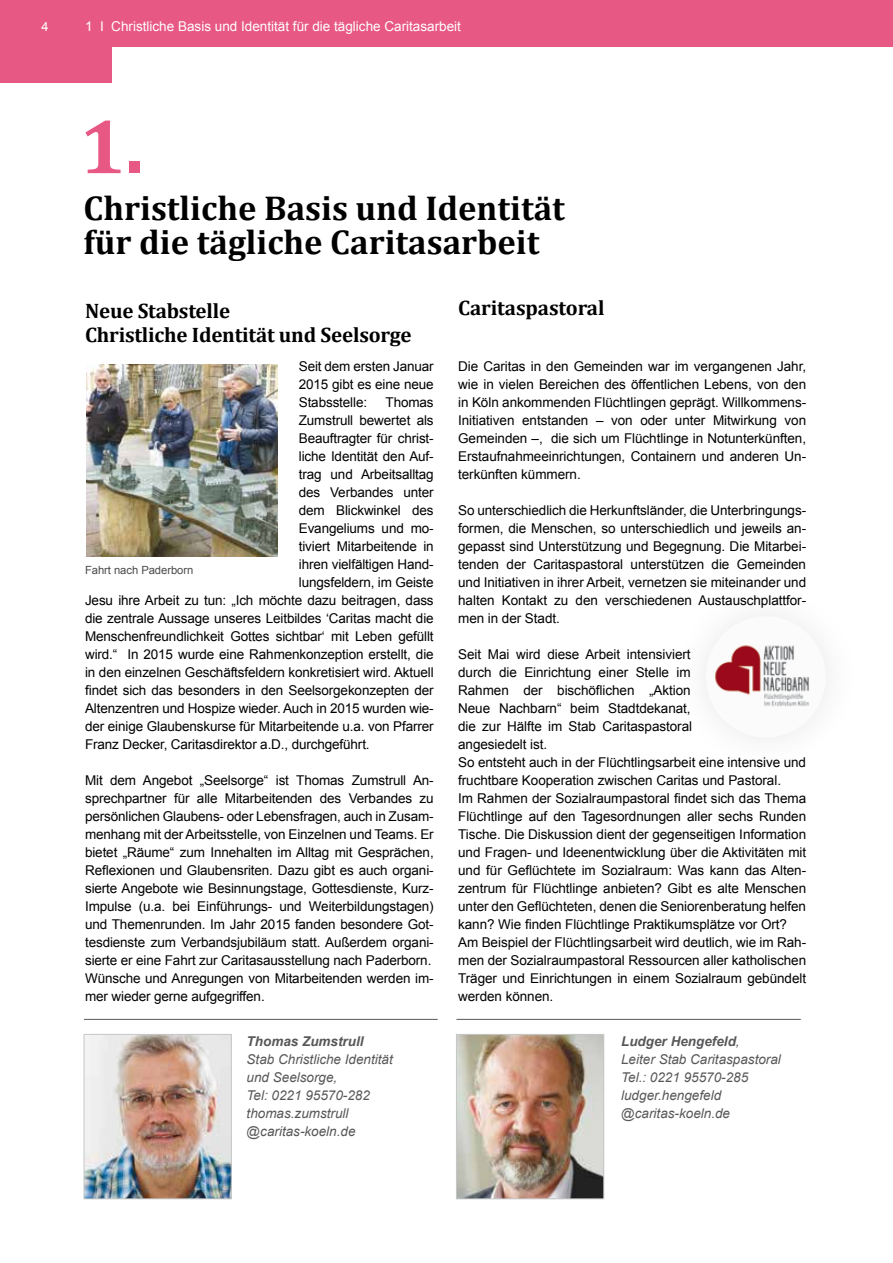
<style>
.page{position:relative;width:893px;height:1263px;background:#fff}
.page>*{position:absolute;margin:0;border:0;box-sizing:border-box;transform-origin:0 0}
.t1{font:700 78px "Cambria";color:#e85885}
.t2{font:700 34.65px/34.7px "Cambria";color:#000}
.t3{font:700 21px/24px "Cambria";letter-spacing:-.01em;color:#000}
.t4{font:13.5px/18px "Arial";letter-spacing:-.005em;color:#000;text-align:justify}
.t5{font:italic 13.5px/18px "Arial";color:#58585a}
.t6{font:13.5px "Arial";color:#fff}
.t7{font:italic 700 13.5px "Arial";color:#58585a}
.t8{font:12.75px "Arial";color:#fff}
.t9{font:11.25px "Arial";letter-spacing:-.005em;color:#4b4b4d}
.s1{font-weight:700}
</style>
<div class="page">
<div style="left:87px;top:0;width:806px;height:47px;background:#e85885"></div>
<div style="left:0;top:0;width:112px;height:83px;background:#e85885"></div>
<div style="left:84px;top:1018px;width:354px;height:182px;border:2px solid #fff"></div>
<img style="left:86px;top:365px;width:192px;height:192px">
<img style="left:458px;top:1036px;width:144px;height:161px">
<div style="left:456px;top:1034px;width:148px;height:165px;border:1px solid #c6c7c8"></div>
<hr style="left:456px;top:1019px;width:345px;height:1px;background:#58585a">
<div style="left:706px;top:616px;width:120px;height:121px;background:#fbfbfb;border-radius:50%"></div>
<img style="left:713px;top:641px;width:96px;height:67px">
<img style="left:86px;top:1036px;width:144px;height:161px">
<div style="left:84px;top:1034px;width:148px;height:165px;border:1px solid #c6c7c8"></div>
<hr style="left:84px;top:1019px;width:354px;height:1px;background:#58585a">
<p class="t8" style="left:41px;top:18px;width:9px">4</p>
<p class="t6" style="left:85px;top:18px;width:377px">1 I Christliche Basis und I dentität für die tägliche Caritasarbeit</p>
<h1 class="t1" style="left:79px;top:99px;width:66px">1.</h1>
<h2 class="t2" style="left:84px;top:190px;width:483px">Christliche Basis und Identität für die tägliche Caritasarbeit</h2>
<h3 class="t3" style="left:85px;top:298px;width:328px">Neue Stabstelle<br>Christliche Identität und Seelsorge</h3>
<p class="t4" style="left:299px;top:357px;width:137px">Seit dem ersten Januar 2015 gibt es eine neue Stabsstelle:</p>
<p class="t4" style="left:386px;top:393px;width:50px">Thomas</p>
<p class="t4" style="left:299px;top:411px;width:136px">Zumstrull bewertet als</p>
<p class="t4" style="left:299px;top:429px;width:136px">Beauftragter für christ-</p>
<p class="t4" style="left:299px;top:447px;width:136px">liche I dentität den Auf-</p>
<p class="t4" style="left:299px;top:465px;width:136px">trag und Arbeitsalltag</p>
<p class="t4" style="left:299px;top:483px;width:137px">des Verbandes unter</p>
<p class="t4" style="left:299px;top:501px;width:136px">dem Blickwinkel des</p>
<p class="t4" style="left:299px;top:519px;width:136px">Evangeliums und mo-</p>
<p class="t4" style="left:299px;top:537px;width:136px">tiviert Mitarbeitende in</p>
<p class="t4" style="left:299px;top:555px;width:136px">ihren vielfältigen Hand-</p>
<p class="t4" style="left:299px;top:573px;width:136px">lungsfeldern, im Geiste</p>
<p class="t4" style="left:85px;top:591px;width:350px">Jesu ihre Arbeit zu tun: „I ch möchte dazu beitragen, dass</p>
<p class="t4" style="left:85px;top:609px;width:350px">die zentrale Aussage unseres Leitbildes ‘Caritas macht die</p>
<p class="t4" style="left:85px;top:627px;width:350px">Menschenfreundlichkeit Gottes sichtbar‘ mit Leben gefüllt</p>
<p class="t4" style="left:85px;top:645px;width:350px">wird.“ I n 2015 wurde eine Rahmenkonzeption erstellt, die</p>
<p class="t4" style="left:85px;top:663px;width:350px">in den einzelnen Geschäftsfeldern konkretisiert wird. Aktuell</p>
<p class="t4" style="left:85px;top:681px;width:350px">findet sich das besonders in den Seelsorgekonzepten der</p>
<p class="t4" style="left:85px;top:699px;width:350px">Altenzentren und Hospize wieder. Auch in 2015 wurden wie-</p>
<p class="t4" style="left:85px;top:717px;width:350px">der einige Glaubenskurse für Mitarbeitende u.a. von Pfarrer</p>
<p class="t4" style="left:85px;top:735px;width:286px">Franz Decker, Caritasdirektor a.D., durchgeführt.</p>
<p class="t4" style="left:85px;top:771px;width:350px;text-align:left">Mit dem Angebot „Seelsorge“ ist Thomas Zumstrull An&shy;sprechpartner für alle Mitarbeitenden des Verbandes zu persönlichen Glaubens- oder Lebensfragen, auch in Zusam&shy;menhang mit der Arbeitsstelle, von Einzelnen und Teams. Er bietet „Räume“ zum I nnehalten im Alltag mit Gesprächen, Reflexionen und Glaubensriten. Dazu gibt es auch organi&shy;sierte Angebote wie Besinnungstage, Gottesdienste, Kurz-I mpulse (u.a. bei Einführungs- und Weiterbildungstagen) und Themenrunden. I m Jahr 2015 fanden besondere Got&shy;tesdienste zum Verbandsjubiläum statt. Außerdem organi&shy;sierte er eine Fahrt zur Caritasausstellung nach Paderborn.<br>Wünsche und Anregungen von Mitarbeitenden werden im&shy;mer wieder gerne aufgegriffen.</p>
<p class="t9" style="left:85px;top:562px;width:110px">Fahrt nach Paderborn</p>
<p class="t7" style="left:247px;top:1032px;width:119px">Thomas Zumstrull</p>
<p class="t5" style="left:247px;top:1050px;width:148px">Stab Christliche Identität und Seelsorge,<br>Tel: 0221 95570-282 thomas.zumstrull @caritas-koeln.de</p>
<h3 class="t3" style="left:458px;top:295px;width:148px">Caritaspastoral</h3>
<p class="t4" style="left:458px;top:357px;width:349px">Die Caritas in den Gemeinden war im vergangenen Jahr, wie in vielen Bereichen des öffentlichen Lebens, von den in Köln ankommenden Flüchtlingen geprägt. Willkommens-I nitiativen entstanden – von oder unter Mitwirkung von Gemeinden –, die sich um Flüchtlinge in Notunterkünften, Erstaufnahmeeinrichtungen, Containern und anderen Un&shy;terkünften kümmern.</p>
<p class="t4" style="left:458px;top:501px;width:349px">So unterschiedlich die Herkunftsländer, die Unterbringungs&shy;formen, die Menschen, so unterschiedlich und jeweils an&shy;gepasst sind Unterstützung und Begegnung. Die Mitarbei&shy;tenden der Caritaspastoral unterstützen die Gemeinden und I nitiativen in ihrer Arbeit, vernetzen sie miteinander und halten Kontakt zu den verschiedenen Austauschplattfor&shy;men in der Stadt.</p>
<p class="t4" style="left:458px;top:645px;width:350px;text-align:left">Seit Mai wird diese Arbeit intensiviert<br>durch die Einrichtung einer Stelle im<br>Rahmen der bischöflichen „Aktion<br>Neue Nachbarn“ beim Stadtdekanat,<br>die zur Hälfte im Stab Caritaspastoral<br>angesiedelt ist.<br>So entsteht auch in der Flüchtlingsarbeit eine intensive und fruchtbare Kooperation zwischen Caritas und Pastoral.<br>Im Rahmen der Sozialraumpastoral findet sich das Thema Flüchtlinge auf den Tagesordnungen aller sechs Runden Tische. Die Diskussion dient der gegenseitigen I nformation und Fragen- und Ideenentwicklung über die Aktivitäten mit und für Geflüchtete im Sozialraum: Was kann das Alten&shy;zentrum für Flüchtlinge anbieten? Gibt es alte Menschen unter den Geflüchteten, denen die Seniorenberatung helfen kann? Wie finden Flüchtlinge Praktikumsplätze vor Ort?<br>Am Beispiel der Flüchtlingsarbeit wird deutlich, wie im Rah&shy;men der Sozialraumpastoral Ressourcen aller katholischen Träger und Einrichtungen in einem Sozialraum gebündelt werden können.</p>
<p class="t5" style="left:621px;top:1032px;width:161px"><span class="s1">Ludger Hengefeld</span>,<br>Leiter Stab Caritaspastoral<br>Tel.: 0221 95570-285 ludger.hengefeld @caritas-koeln.de</p>
</div>
